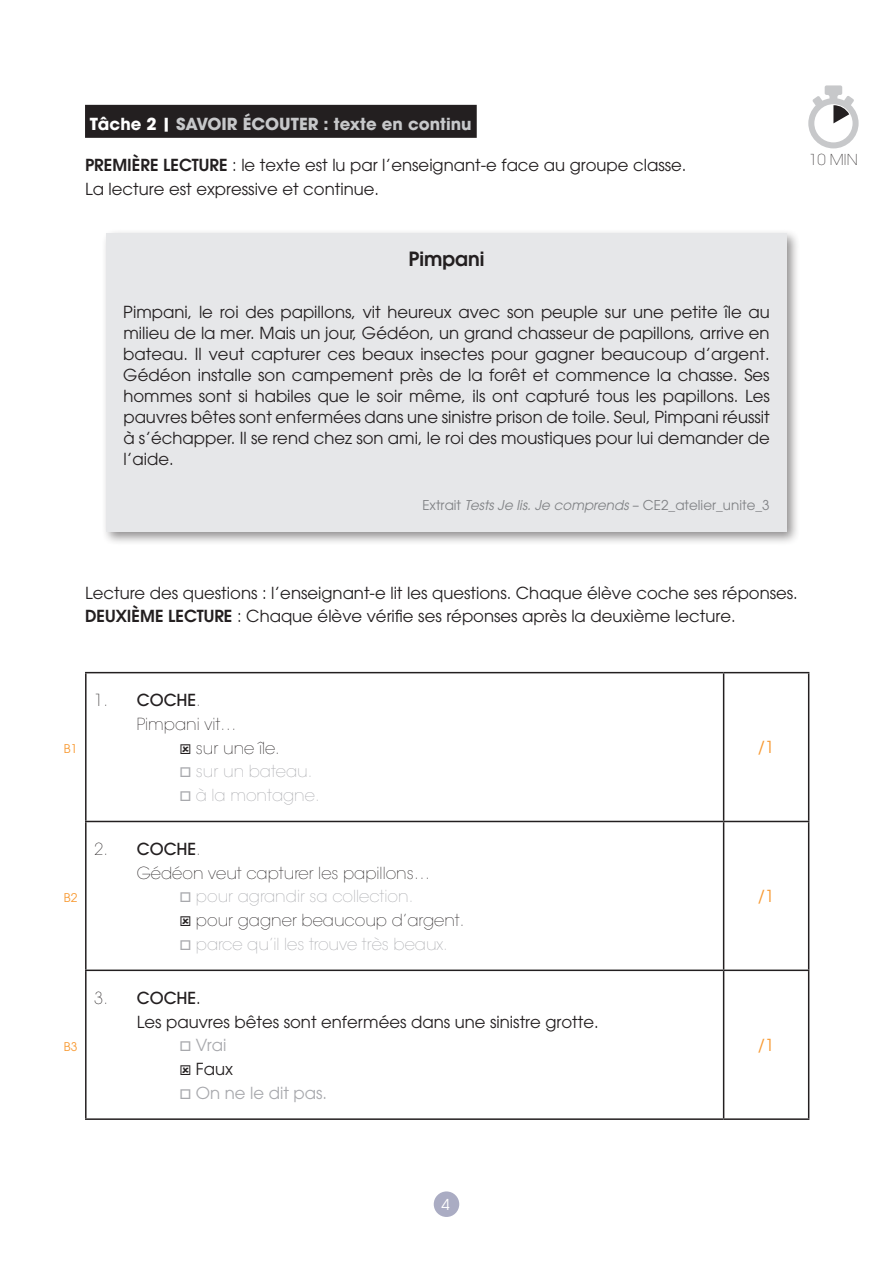
<style>
.page{position:relative;width:893px;height:1263px;background:#fff}
.page>*{position:absolute;margin:0;border:0;box-sizing:border-box;transform-origin:0 0}
.t1{font:600 19.5px "Avant Garde";color:#231f20}
.t2{font:16.5px/21px "Avant Garde";color:#231f20}
.t3{font:200 16.5px/23.7px "Avant Garde";color:#231f20}
.t4{font:200 16.5px "Avant Garde";color:#a8a9ad}
.t5{font:700 16.5px "Avant Garde";color:#c7c8ca}
.t6{font:16.5px/23.7px "Avant Garde";color:#a8a9ad}
.t7{font:500 16.5px "Avant Garde";color:#231f20}
.t8{font:16.5px "Avant Garde";color:#f89931}
.t9{font:200 15px "Avant Garde";color:#231f20}
.t10{font:15px "Avant Garde";color:#fff}
.t11{font:13.5px "Avant Garde";color:#808285}
.t12{font:12px "Avant Garde";color:#f89931}
.s1{color:#fff}
.s2{font-weight:600}
.s3{font-style:italic}
.s4{font-weight:200}
.s5{font-weight:500}
.s6{color:#a8a9ad}
.s7{color:#231f20}
</style>
<div class="page">
<div style="left:434px;top:1191px;width:25px;height:26px;background:#aaacc3;border-radius:50%"></div>
<div style="left:85px;top:105px;width:392px;height:33px;background:#231f20"></div>
<div style="left:101px;top:228px;width:699px;height:318px;background:#231f20;opacity:.5"></div>
<div style="left:106px;top:233px;width:681px;height:299px;background:#e6e7e9"></div>
<hr style="left:85px;top:673px;width:2px;height:148px;background:#231f20">
<hr style="left:85px;top:822px;width:2px;height:147px;background:#231f20">
<hr style="left:85px;top:971px;width:2px;height:147px;background:#231f20">
<hr style="left:85px;top:672px;width:639px;height:1px;background:#231f20">
<hr style="left:85px;top:821px;width:639px;height:1px;background:#231f20">
<hr style="left:85px;top:969px;width:639px;height:2px;background:#231f20">
<hr style="left:85px;top:1118px;width:639px;height:2px;background:#231f20">
<hr style="left:723px;top:673px;width:1px;height:148px;background:#231f20">
<hr style="left:723px;top:822px;width:1px;height:147px;background:#231f20">
<hr style="left:723px;top:971px;width:1px;height:147px;background:#231f20">
<hr style="left:808px;top:673px;width:1px;height:148px;background:#231f20">
<hr style="left:808px;top:822px;width:1px;height:147px;background:#231f20">
<hr style="left:808px;top:971px;width:1px;height:147px;background:#231f20">
<hr style="left:724px;top:672px;width:85px;height:1px;background:#231f20">
<hr style="left:724px;top:821px;width:85px;height:1px;background:#231f20">
<hr style="left:724px;top:969px;width:85px;height:2px;background:#231f20">
<hr style="left:724px;top:1118px;width:85px;height:2px;background:#231f20">
<svg style="left:808px;top:85px;width:51px;height:63px"></svg>
<p class="t5" style="left:90px;top:114px;width:165px"><span class="s1">Tâche 2 |</span> Savoir ÉCOUTER</p>
<p class="t5" style="left:324px;top:114px;width:150px">: texte en continu</p>
<p class="t2" style="left:85px;top:153px;width:603px;line-height:23.7px"><span class="s2">PREMIÈRE LECTURE</span> : le texte est lu par l’enseignant-e face au groupe classe.<br>La lecture est expressive et continue.</p>
<p class="t1" style="left:408px;top:246px;width:78px">PIMPANI</p>
<p class="t2" style="left:123px;top:301px;width:648px;text-align:justify">Pimpani, le roi des papillons, vit heureux avec son peuple sur une petite île au milieu de la mer. Mais un jour, Gédéon, un grand chasseur de papillons, arrive en bateau. Il veut capturer ces beaux insectes pour gagner beaucoup d’argent.<br>Gédéon installe son campement près de la forêt et commence la chasse. Ses hommes sont si habiles que le soir même, ils ont capturé tous les papillons. Les pauvres bêtes sont enfermées dans une sinistre prison de toile. Seul, Pimpani réussit à s’échapper. Il se rend chez son ami, le roi des moustiques pour lui demander de l’aide.</p>
<p class="t11" style="left:422px;top:497px;width:349px">Extrait <span class="s3">Tests Je lis. Je comprends</span> – CE2_atelier_unite_3</p>
<p class="t9" style="left:809px;top:150px;width:50px">10 min</p>
<p class="t2" style="left:85px;top:581px;width:714px;line-height:23.7px">Lecture des questions : l’enseignant-e lit les questions. Chaque élève coche ses réponses.<br><span class="s2">DEUXIÈME LECTURE</span> : Chaque élève vérifie ses réponses après la deuxième lecture.</p>
<p class="t12" style="left:64px;top:742px;width:15px">b1</p>
<p class="t7" style="left:94px;top:690px;width:108px"><span class="s4">1.</span> COCHE<span class="s4">.</span></p>
<p class="t3" style="left:137px;top:712px;width:101px">Pimpani vit…</p>
<p class="t3" style="left:196px;top:736px;width:85px">sur une île.</p>
<p class="t4" style="left:179px;top:762px;width:135px">□ sur un bateau.</p>
<p class="t4" style="left:179px;top:785px;width:142px">□ à la montagne.</p>
<p class="t8" style="left:758px;top:738px;width:18px">/1</p>
<p class="t12" style="left:64px;top:891px;width:15px">b2</p>
<p class="t3" style="left:137px;top:837px;width:295px;text-indent:-43px">2. <span class="s5">COCHE</span>.<br>Gédéon veut capturer les papillons…</p>
<p class="t3" style="left:196px;top:885px;width:270px;text-indent:-17px"><span class="s6">□ pour agrandir sa collection.<br></span>pour gagner beaucoup d’argent.</p>
<p class="t4" style="left:179px;top:934px;width:270px">□ parce qu’il les trouve très beaux.</p>
<p class="t8" style="left:758px;top:886px;width:18px">/1</p>
<p class="t12" style="left:64px;top:1039px;width:15px">b3</p>
<p class="t2" style="left:137px;top:986px;width:463px;line-height:23.7px;text-indent:-43px"><span class="s4">3.</span> <span class="s5">COCHE</span>.<br>Les pauvres bêtes sont enfermées dans une sinistre grotte.</p>
<p class="t6" style="left:196px;top:1033px;width:39px;text-indent:-17px">□ Vrai<br><span class="s7">Faux</span></p>
<p class="t6" style="left:179px;top:1081px;width:149px">□ On ne le dit pas.</p>
<p class="t8" style="left:758px;top:1035px;width:18px">/1</p>
<p class="t10" style="left:442px;top:1196px;width:10px">4</p>
</div>
